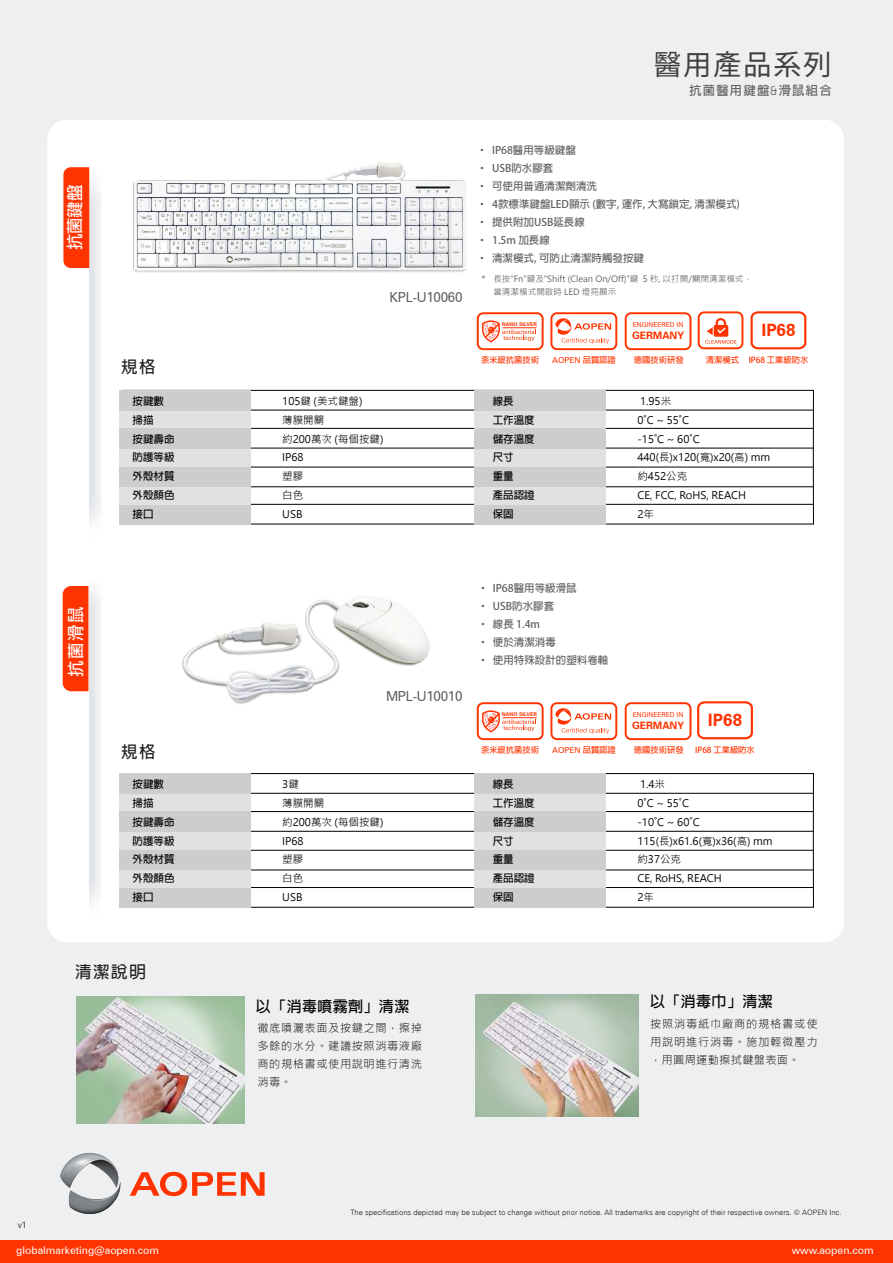
<style>
.page{position:relative;width:893px;height:1263px;background:#fff}
.page>*{position:absolute;margin:0;border:0;box-sizing:border-box;transform-origin:0 0}
.t1{font:28.5px "Noto Sans CJ Kkr";letter-spacing:.05em;color:#404040}
.t2{font:700 17.1px "Zurich BT";color:#f30}
.t3{font:700 16.95px "Adobe Fan Heiti Std";letter-spacing:.05em;color:#fff}
.t4{font:700 16.5px "Adobe Fan Heiti Std";letter-spacing:.1em;color:#232323}
.t5{font:700 15px "Adobe Fan Heiti Std";letter-spacing:.025em;color:#000}
.t6{font:13.8px "Zurich BT";letter-spacing:-.02em;color:#606060}
.t7{font:700 12.3px "Adobe Fan Heiti Std";letter-spacing:.1em;color:#606060}
.t8{font:11.25px/18px "Microsoft Jheng Hei UI Light";letter-spacing:.05em;color:#000;text-align:justify}
.t9{font:10.5px/18.8px "Microsoft Jheng Hei UI Regular";color:#000}
.t10{font:700 10.5px/18px "Adobe Fan Heiti Std";color:#606060}
.t11{font:700 10.5px/18.8px "Adobe Fan Heiti Std";color:#000}
.t12{font:10.5px "Zurich BT";color:#fff}
.t13{font:700 10.2px "Zurich BT";color:#f30}
.t14{font:300 9px "Zurich BT";color:#000}
.t15{font:8.55px/13.5px "Microsoft Jheng Hei UI Regular";color:#606060}
.t16{font:700 8.25px "Adobe Fan Heiti Std";color:#f30}
.t17{font:8.25px "Zurich BT";color:#f30}
.t18{font:300 7.5px "Zurich BT";color:#221714}
.t19{font:6.75px "Zurich BT";color:#f30}
.t20{font:700 5.25px "Zurich BT";color:#f30}
.s1{font-family:"Zurich BT";font-weight:300}
.s2{font-family:"Zurich BT";font-weight:300;font-style:italic;font-size:9.15px}
.s3{font-family:"Adobe Fan Heiti Std";font-weight:700}
</style>
<div class="page">
<div style="left:0;top:0;width:893px;height:1245px;background:#edeff0"></div>
<div style="left:47px;top:120px;width:797px;height:822px;background:#fff;border-radius:20px"></div>
<div style="left:0;top:1240px;width:892px;height:23px;background:#f30"></div>
<svg style="left:130px;top:1172px;width:135px;height:24px"></svg>
<svg style="left:60px;top:1153px;width:61px;height:61px"></svg>
<img style="left:133px;top:162px;width:333px;height:111px">
<img style="left:182px;top:600px;width:247px;height:104px">
<img style="left:476px;top:994px;width:162px;height:122px">
<img style="left:76px;top:997px;width:168px;height:126px">
<svg style="left:251px;top:390px;width:563px;height:134px"></svg>
<div style="left:475px;top:390px;width:131px;height:134px;background:#cecccc"></div>
<div style="left:120px;top:390px;width:131px;height:134px;background:#cecccc"></div>
<div style="left:119px;top:411px;width:131px;height:17px;background:#e2e0e0"></div>
<div style="left:119px;top:449px;width:131px;height:17px;background:#e2e0e0"></div>
<div style="left:119px;top:487px;width:131px;height:18px;background:#e2e0e0"></div>
<div style="left:474px;top:411px;width:131px;height:17px;background:#e2e0e0"></div>
<div style="left:474px;top:449px;width:131px;height:17px;background:#e2e0e0"></div>
<div style="left:474px;top:487px;width:131px;height:18px;background:#e2e0e0"></div>
<svg style="left:251px;top:773px;width:563px;height:134px"></svg>
<div style="left:475px;top:773px;width:131px;height:134px;background:#cecccc"></div>
<div style="left:120px;top:773px;width:131px;height:134px;background:#cecccc"></div>
<div style="left:119px;top:794px;width:131px;height:17px;background:#e2e0e0"></div>
<div style="left:119px;top:832px;width:131px;height:17px;background:#e2e0e0"></div>
<div style="left:119px;top:870px;width:131px;height:18px;background:#e2e0e0"></div>
<div style="left:474px;top:794px;width:131px;height:17px;background:#e2e0e0"></div>
<div style="left:474px;top:832px;width:131px;height:17px;background:#e2e0e0"></div>
<div style="left:474px;top:870px;width:131px;height:18px;background:#e2e0e0"></div>
<img style="left:89px;top:170px;width:12px;height:353px">
<div style="left:63px;top:167px;width:26px;height:101px;background:#f30"></div>
<div style="left:63px;top:586px;width:25px;height:105px;background:#f30"></div>
<div style="left:698px;top:311px;width:45px;height:38px;border:2px solid #f30;border-radius:5px"></div>
<svg style="left:705px;top:318px;width:31px;height:26px"></svg>
<svg style="left:750px;top:311px;width:57px;height:39px"></svg>
<div style="left:550px;top:312px;width:67px;height:38px;border:2px solid #f30;border-radius:5px"></div>
<div style="left:625px;top:312px;width:66px;height:38px;border:2px solid #f30;border-radius:5px"></div>
<div style="left:477px;top:312px;width:67px;height:38px;border:2px solid #f30;border-radius:5px"></div>
<svg style="left:555px;top:318px;width:56px;height:26px"></svg>
<hr style="left:503px;top:327px;width:34px;height:1px;background:#f30">
<svg style="left:482px;top:320px;width:54px;height:23px"></svg>
<svg style="left:697px;top:701px;width:56px;height:39px"></svg>
<div style="left:550px;top:702px;width:67px;height:38px;border:2px solid #f30;border-radius:5px"></div>
<div style="left:625px;top:702px;width:66px;height:38px;border:2px solid #f30;border-radius:5px"></div>
<div style="left:477px;top:702px;width:67px;height:38px;border:2px solid #f30;border-radius:5px"></div>
<svg style="left:555px;top:708px;width:56px;height:26px"></svg>
<hr style="left:503px;top:717px;width:34px;height:1px;background:#f30">
<svg style="left:482px;top:710px;width:54px;height:22px"></svg>
<h3 class="t3" style="left:65px;top:250px;width:67px;rotate:-90deg">抗菌鍵盤</h3>
<h3 class="t3" style="left:66px;top:677px;width:72px;rotate:-90deg">抗菌滑鼠</h3>
<h1 class="t1" style="left:653px;top:49px;width:180px">醫用產品系列</h1>
<p class="t7" style="left:689px;top:83px;width:144px">抗菌醫用鍵盤<span class="s1">&amp;</span>滑鼠組合</p>
<h3 class="t4" style="left:121px;top:357px;width:36px">規格</h3>
<h3 class="t6" style="left:389px;top:289px;width:75px">KPL-U10060</h3>
<p class="t10" style="left:477px;top:141px;width:265px">‧ IP68醫用等級鍵盤<br>‧ USB防水膠套<br>‧ 可使用普通清潔劑清洗<br>‧ 4款標準鍵盤LED顯示 (數字, 運作, 大寫鎖定, 清潔模式) ‧ 提供附加USB延長線<br>‧ 1.5m 加長線<br>‧ 清潔模式, 可防止清潔時觸發按鍵</p>
<p class="t15" style="left:493px;top:272px;width:260px;text-indent:-13px"><span class="s2">*</span> 長按”Fn”鍵及”Shift (Clean On/Off)”鍵 5 秒, 以打開/關閉清潔模式，當清潔模式開啟時 LED 燈亮顯示</p>
<p class="t20" style="left:502px;top:321px;width:36px">NANO SILVER</p>
<p class="t19" style="left:633px;top:321px;width:52px">ENGINEERED IN</p>
<h2 class="t2" style="left:761px;top:319px;width:36px">IP68</h2>
<p class="t13" style="left:632px;top:329px;width:53px">GERMANY</p>
<p class="t16" style="left:481px;top:355px;width:59px">奈米銀抗菌技術</p>
<p class="t17" style="left:552px;top:355px;width:65px">AOPEN <span class="s3">品質認證</span></p>
<p class="t16" style="left:634px;top:355px;width:51px">德國技術研發</p>
<p class="t16" style="left:706px;top:355px;width:104px">清潔模式 IP68 工業級防水</p>
<p class="t11" style="left:132px;top:392px;width:43px">按鍵數掃描<br>按鍵壽命防護等級外殼材質外殼顏色接口</p>
<p class="t11" style="left:493px;top:392px;width:43px">線長<br>工作溫度儲存溫度尺寸<br>重量<br>產品認證保固</p>
<p class="t9" style="left:282px;top:392px;width:103px">105鍵 (美式鍵盤)<br>薄膜開關<br>約200萬次 (每個按鍵)<br>IP68<br>塑膠<br>白色<br>USB</p>
<p class="t9" style="left:637px;top:392px;width:134px">1.95米<br>0˚C ~ 55˚C<br>-15˚C ~ 60˚C<br>440(長)x120(寬)x20(高) mm約452公克<br>CE, FCC, RoHS, REACH<br>2年</p>
<h3 class="t4" style="left:121px;top:742px;width:36px">規格</h3>
<h3 class="t6" style="left:386px;top:687px;width:78px">MPL-U10010</h3>
<p class="t10" style="left:478px;top:579px;width:132px">‧ IP68醫用等級滑鼠<br>‧ USB防水膠套<br>‧ 線長 1.4m<br>‧ 便於清潔消毒<br>‧ 使用特殊設計的塑料卷軸</p>
<p class="t20" style="left:502px;top:711px;width:36px">NANO SILVER</p>
<p class="t19" style="left:633px;top:711px;width:52px">ENGINEERED IN</p>
<h2 class="t2" style="left:708px;top:709px;width:36px">IP68</h2>
<p class="t13" style="left:632px;top:719px;width:53px">GERMANY</p>
<p class="t16" style="left:481px;top:745px;width:59px">奈米銀抗菌技術</p>
<p class="t17" style="left:552px;top:745px;width:65px">AOPEN <span class="s3">品質認證</span></p>
<p class="t16" style="left:634px;top:745px;width:51px">德國技術研發</p>
<p class="t16" style="left:695px;top:745px;width:61px">IP68 工業級防水</p>
<p class="t11" style="left:132px;top:775px;width:43px">按鍵數掃描<br>按鍵壽命防護等級外殼材質外殼顏色接口</p>
<p class="t11" style="left:493px;top:775px;width:43px">線長<br>工作溫度儲存溫度尺寸<br>重量<br>產品認證保固</p>
<p class="t9" style="left:282px;top:775px;width:103px">3鍵<br>薄膜開關<br>約200萬次 (每個按鍵)<br>IP68<br>塑膠<br>白色<br>USB</p>
<p class="t9" style="left:637px;top:775px;width:137px">1.4米<br>0˚C ~ 55˚C<br>-10˚C ~ 60˚C<br>115(長)x61.6(寬)x36(高) mm約37公克<br>CE, RoHS, REACH<br>2年</p>
<h3 class="t4" style="left:75px;top:962px;width:72px">清潔說明</h3>
<p class="t14" style="left:18px;top:1219px;width:10px">v1</p>
<p class="t12" style="left:16px;top:1244px;width:144px">globalmarketing@aopen.com</p>
<h3 class="t5" style="left:256px;top:997px;width:155px">以「消毒噴霧劑」清潔</h3>
<h3 class="t5" style="left:650px;top:992px;width:124px">以「消毒巾」清潔</h3>
<p class="t8" style="left:257px;top:1019px;width:166px">徹底噴灑表面及按鍵之間，擦掉多餘的水分。建議按照消毒液廠商的規格書或使用說明進行清洗消毒。</p>
<p class="t8" style="left:650px;top:1014px;width:169px">按照消毒紙巾廠商的規格書或使用說明進行消毒。施加輕微壓力，用圓周運動擦拭鍵盤表面。</p>
<p class="t18" style="left:350px;top:1207px;width:493px">The specifications depicted may be subject to change without prior notice. All trademarks are copyright of their respective owners. © AOPEN Inc.</p>
<p class="t12" style="left:792px;top:1243px;width:84px">www.aopen.com</p>
</div>
